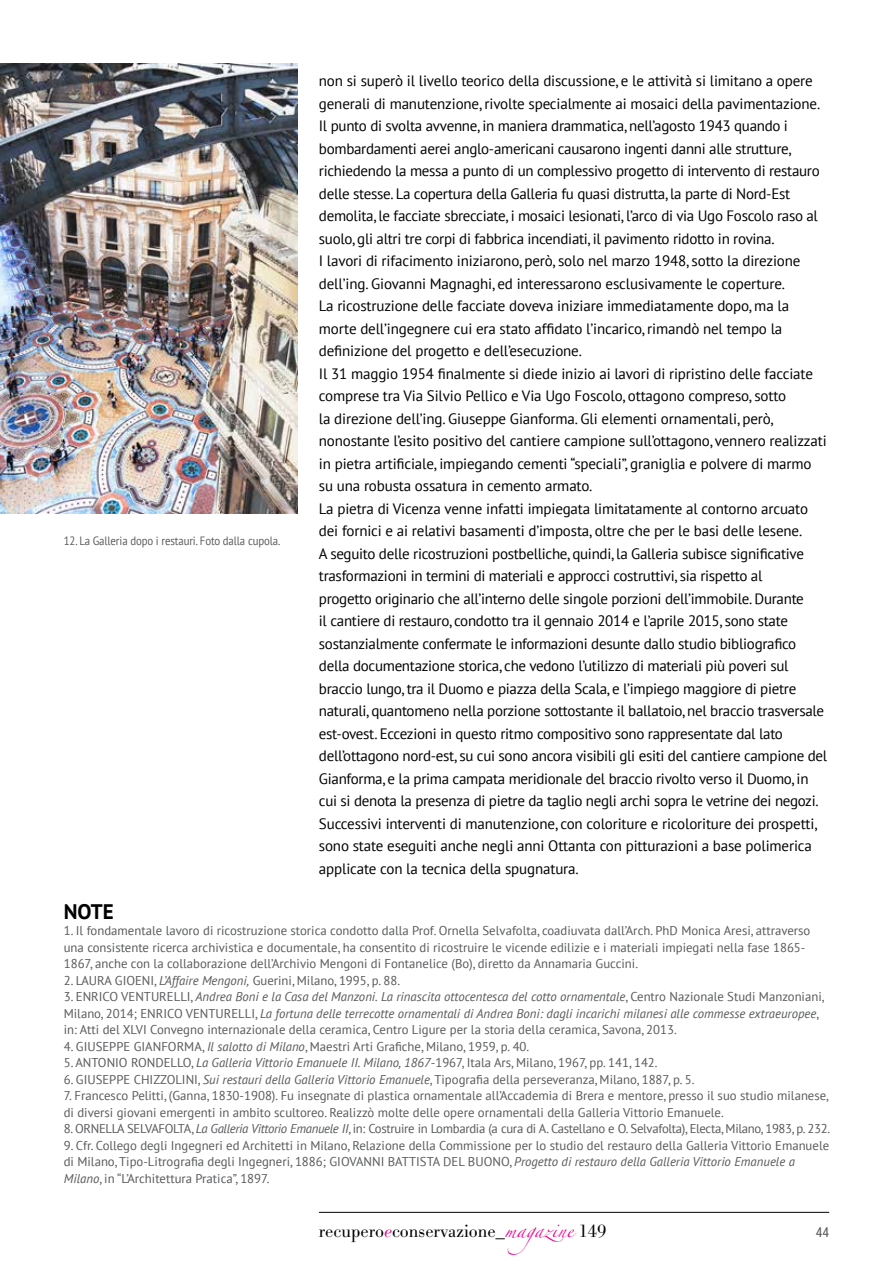
<style>
.page{position:relative;width:893px;height:1263px;background:#fff}
.page>*{position:absolute;margin:0;border:0;box-sizing:border-box;transform-origin:0 0}
.t1{font:700 21px "PT Sans";color:#000}
.t2{font:300 18px "Bodoni BE";color:#000}
.t3{font:15px/22.5px "PT Sans";letter-spacing:-.02em;color:#000}
.t4{font:13.5px "Roboto Condensed";color:#58595b}
.t5{font:12.75px/16.5px "PT Sans";color:#58595b}
.t6{font:12.75px "PT Sans";letter-spacing:-.025em;color:#58595b}
.t7{font:12px "PT Sans";letter-spacing:-.01em;color:#58595b;scale:.9 1}
.s1{font-style:italic}
.s2{font-family:"Bodoni BE Light Italic Os F";font-weight:400;color:#ec008c}
.s3{font-family:"Zapfino";font-weight:400;font-size:13.5px;color:#ec008c}
</style>
<div class="page">
<img style="left:0;top:64px;width:298px;height:450px">
<hr style="left:319px;top:1212px;width:510px;height:1px;background:#000">
<p class="t7" style="left:64px;top:533px;width:242px">12. La Galleria dopo i restauri. Foto dalla cupola.</p>
<p class="t3" style="left:319px;top:69px;width:510px">non si superò il livello teorico della discussione, e le attività si limitano a opere generali di manutenzione, rivolte specialmente ai mosaici della pavimentazione.<br>Il punto di svolta avvenne, in maniera drammatica, nell’agosto 1943 quando i bombardamenti aerei anglo-americani causarono ingenti danni alle strutture, richiedendo la messa a punto di un complessivo progetto di intervento di restauro delle stesse. La copertura della Galleria fu quasi distrutta, la parte di Nord-Est demolita, le facciate sbrecciate, i mosaici lesionati, l’arco di via Ugo Foscolo raso al suolo, gli altri tre corpi di fabbrica incendiati, il pavimento ridotto in rovina.<br>I lavori di rifacimento iniziarono, però, solo nel marzo 1948, sotto la direzione dell’ing. Giovanni Magnaghi, ed interessarono esclusivamente le coperture.<br>La ricostruzione delle facciate doveva iniziare immediatamente dopo, ma la morte dell’ingegnere cui era stato affidato l’incarico, rimandò nel tempo la definizione del progetto e dell’esecuzione.<br>Il 31 maggio 1954 finalmente si diede inizio ai lavori di ripristino delle facciate comprese tra Via Silvio Pellico e Via Ugo Foscolo, ottagono compreso, sotto<br>la direzione dell’ing. Giuseppe Gianforma. Gli elementi ornamentali, però, nonostante l’esito positivo del cantiere campione sull’ottagono, vennero realizzati in pietra artificiale, impiegando cementi “speciali”, graniglia e polvere di marmo su una robusta ossatura in cemento armato.<br>La pietra di Vicenza venne infatti impiegata limitatamente al contorno arcuato dei fornici e ai relativi basamenti d’imposta, oltre che per le basi delle lesene.<br>A seguito delle ricostruzioni postbelliche, quindi, la Galleria subisce significative trasformazioni in termini di materiali e approcci costruttivi, sia rispetto al<br>progetto originario che all’interno delle singole porzioni dell’immobile. Durante<br>il cantiere di restauro, condotto tra il gennaio 2014 e l’aprile 2015, sono state sostanzialmente confermate le informazioni desunte dallo studio bibliografico della documentazione storica, che vedono l’utilizzo di materiali più poveri sul braccio lungo, tra il Duomo e piazza della Scala, e l’impiego maggiore di pietre naturali, quantomeno nella porzione sottostante il ballatoio, nel braccio trasversale est-ovest. Eccezioni in questo ritmo compositivo sono rappresentate dal lato dell’ottagono nord-est, su cui sono ancora visibili gli esiti del cantiere campione del Gianforma, e la prima campata meridionale del braccio rivolto verso il Duomo, in cui si denota la presenza di pietre da taglio negli archi sopra le vetrine dei negozi.<br>Successivi interventi di manutenzione, con coloriture e ricoloriture dei prospetti, sono state eseguiti anche negli anni Ottanta con pitturazioni a base polimerica applicate con la tecnica della spugnatura.</p>
<h1 class="t1" style="left:64px;top:897px;width:51px">NOTE</h1>
<p class="t5" style="left:64px;top:922px;width:748px">1. Il fondamentale lavoro di ricostruzione storica condotto dalla Prof. Ornella Selvafolta, coadiuvata dall’Arch. PhD Monica Aresi, attraverso una consistente ricerca archivistica e documentale, ha consentito di ricostruire le vicende edilizie e i materiali impiegati nella fase 1865-<br>1867, anche con la collaborazione dell’Archivio Mengoni di Fontanelice (Bo), diretto da Annamaria Guccini.</p>
<p class="t5" style="left:64px;top:972px;width:338px">2. LAURA GIOENI, <span class="s1">L’Affaire Mengoni,</span> Guerini, Milano, 1995, p. 88.</p>
<p class="t5" style="left:64px;top:988px;width:762px">3. ENRICO VENTURELLI, <span class="s1">Andrea Boni e la Casa del Manzoni. La rinascita ottocentesca del cotto ornamentale</span>, Centro Nazionale Studi Manzoniani,<br>Milano, 2014; ENRICO VENTURELLI, <span class="s1">La fortuna delle terrecotte ornamentali di Andrea Boni: dagli incarichi milanesi alle commesse extraeuropee</span>, in: Atti del XLVI Convegno internazionale della ceramica, Centro Ligure per la storia della ceramica, Savona, 2013.</p>
<p class="t5" style="left:64px;top:1038px;width:467px">4. GIUSEPPE GIANFORMA, <span class="s1">Il salotto di Milano</span>, Maestri Arti Grafiche, Milano, 1959, p. 40.</p>
<p class="t5" style="left:64px;top:1054px;width:595px">5. ANTONIO RONDELLO, <span class="s1">La Galleria Vittorio Emanuele II. Milano, 1867</span>-1967, Itala Ars, Milano, 1967, pp. 141, 142.</p>
<p class="t5" style="left:64px;top:1071px;width:632px">6. GIUSEPPE CHIZZOLINI, <span class="s1">Sui restauri della Galleria Vittorio Emanuele</span>, Tipografia della perseveranza, Milano, 1887, p. 5.</p>
<p class="t5" style="left:64px;top:1087px;width:766px">7. Francesco Pelitti, (Ganna, 1830-1908). Fu insegnate di plastica ornamentale all’Accademia di Brera e mentore, presso il suo studio milanese, di diversi giovani emergenti in ambito scultoreo. Realizzò molte delle opere ornamentali della Galleria Vittorio Emanuele.</p>
<p class="t6" style="left:64px;top:1121px;width:768px">8. ORNELLA SELVAFOLTA, <span class="s1">La Galleria Vittorio Emanuele II</span>, in: Costruire in Lombardia (a cura di A. Castellano e O. Selvafolta), Electa, Milano, 1983, p. 232.</p>
<p class="t5" style="left:64px;top:1137px;width:767px">9. Cfr. Collego degli Ingegneri ed Architetti in Milano, Relazione della Commissione per lo studio del restauro della Galleria Vittorio Emanuele di Milano, Tipo-Litrografia degli Ingegneri, 1886; GIOVANNI BATTISTA DEL BUONO, <span class="s1">Progetto di restauro della Galleria Vittorio Emanuele a<br>Milano</span>, in “L’Architettura Pratica”, 1897.</p>
<p class="t2" style="left:319px;top:1221px;width:289px">recupero<span class="s2">e</span>conservazione_<span class="s3">MAGAZINE</span> 149</p>
<p class="t4" style="left:816px;top:1223px;width:15px">44</p>
</div>
